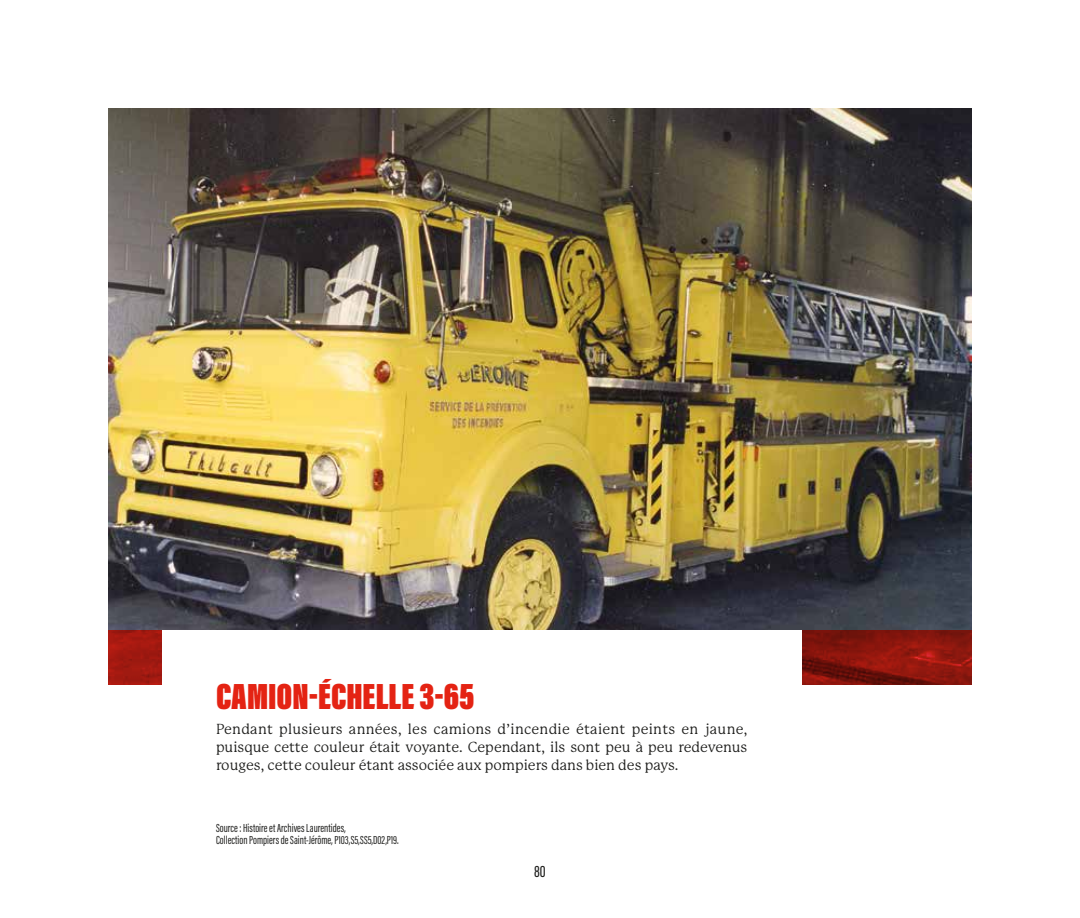
<style>
.page{position:relative;width:1080px;height:918px;background:#fff}
.page>*{position:absolute;margin:0;border:0;box-sizing:border-box;transform-origin:0 0}
.t1{font:900 37.5px "Acumin Pro Extra Cond";color:#e42313}
.t2{font:500 16.5px "Acumin Pro Extra Cond";color:#1d1d1b}
.t3{font:14.25px/18px "P22 Mackinac Pro";color:#1d1d1b;text-align:justify}
.t4{font:12px/12px "Acumin Pro Extra Cond";color:#1d1d1b}
</style>
<div class="page">
<img style="left:108px;top:108px;width:864px;height:523px">
<svg style="left:108px;top:631px;width:864px;height:54px;background:#8d1911"></svg>
<div style="left:162px;top:631px;width:639px;height:67px;background:#fff"></div>
<h1 class="t1" style="left:216px;top:674px;width:260px">CAMION-ÉCHELLE 3-65</h1>
<p class="t3" style="left:216px;top:720px;width:533px">Pendant plusieurs années, les camions d’incendie étaient peints en jaune, puisque cette couleur était voyante. Cependant, ils sont peu à peu redevenus rouges, cette couleur étant associée aux pompiers dans bien des pays.</p>
<p class="t4" style="left:216px;top:822px;width:184px">Source: Histoire et Archives Laurentides,<br>Collection Pompiers de Saint-Jérôme, P103,S5,SS5,D02,P19.</p>
<p class="t2" style="left:534px;top:861px;width:13px">80</p>
</div>
